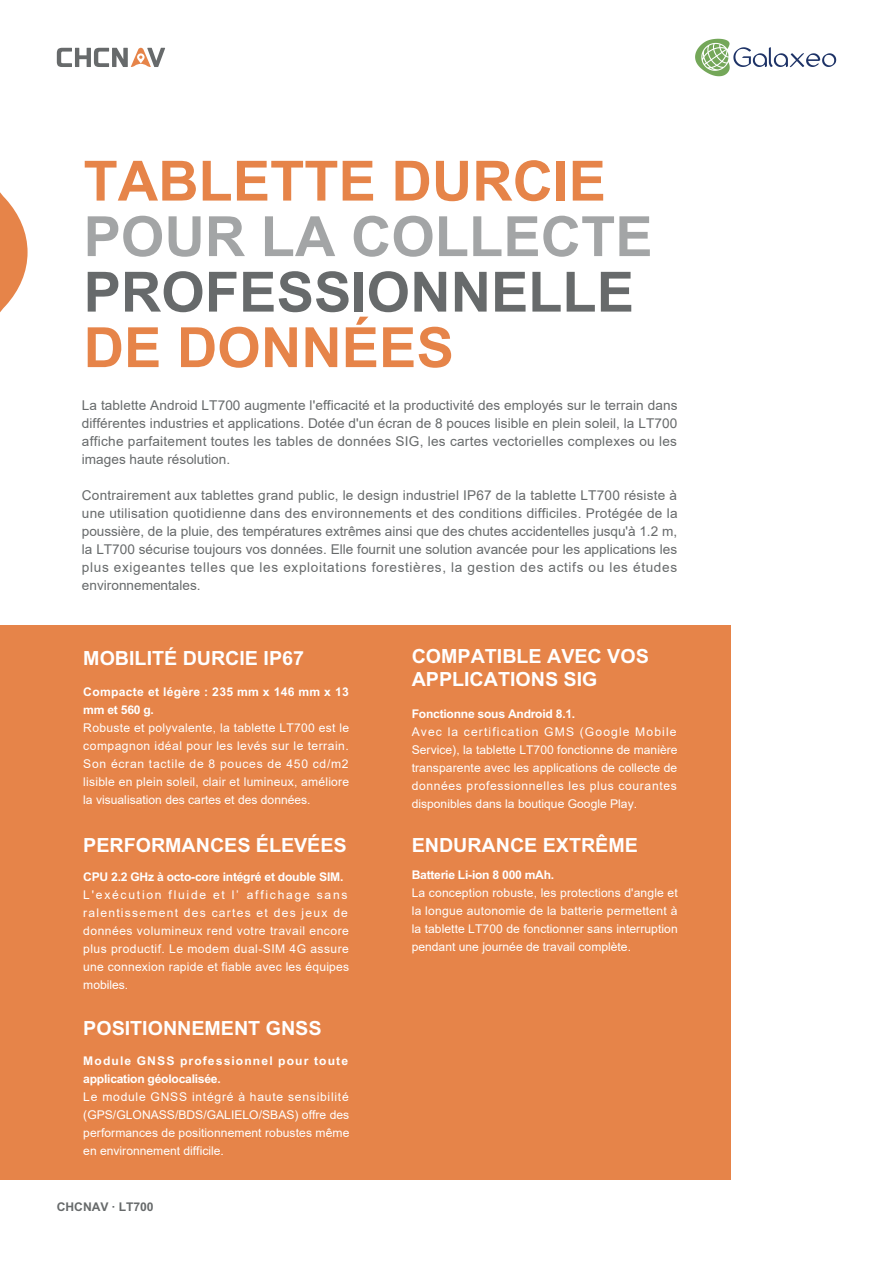
<style>
.page{position:relative;width:893px;height:1263px;background:#fff}
.page>*{position:absolute;margin:0;border:0;box-sizing:border-box;transform-origin:0 0}
.t1{font:700 55.5px "Arial";color:#e68449}
.t2{font:700 55.5px "Arial";color:#676a6b}
.t3{font:700 55.5px "Arial";color:rgb(103 106 107/.6)}
.t4{font:700 19.5px/23.4px "Arial";color:#fff}
.t5{font:13.5px/18px "Arial";letter-spacing:.02em;color:#676a6b;text-align:justify}
.t6{font:12px/18px "Arial";letter-spacing:.02em;color:#fff;text-align:justify}
.t7{font:12px/18px "Arial";letter-spacing:.04em;color:#fff}
.t8{font:700 12px "Arial";letter-spacing:-.02em;color:#fff}
.t9{font:700 12px/18px "Arial";letter-spacing:.09em;color:#fff}
.t10{font:700 12px/18px "Arial";letter-spacing:.025em;color:#fff}
.t11{font:700 12px "Arial";color:#676a6b}
</style>
<div class="page">
<svg style="left:57px;top:48px;width:108px;height:19px"></svg>
<svg style="left:0;top:192px;width:28px;height:120px"></svg>
<div style="left:0;top:625px;width:730px;height:554px;background:#e68449"></div>
<svg style="left:695px;top:39px;width:141px;height:37px"></svg>
<h1 class="t1" style="left:83px;top:148px;width:524px">TABLETTE DURCIE</h1>
<h1 class="t3" style="left:83px;top:204px;width:571px">POUR LA COLLECTE</h1>
<h1 class="t2" style="left:83px;top:259px;width:552px">PROFESSIONNELLE</h1>
<h1 class="t1" style="left:83px;top:315px;width:372px">DE DONNÉES</h1>
<p class="t5" style="left:82px;top:396px;width:597px">La tablette Android LT700 augmente l'efficacité et la productivité des employés sur le terrain dans différentes industries et applications. Dotée d'un écran de 8 pouces lisible en plein soleil, la LT700 affiche parfaitement toutes les tables de données SIG, les cartes vectorielles complexes ou les images haute résolution.</p>
<p class="t5" style="left:82px;top:486px;width:597px">Contrairement aux tablettes grand public, le design industriel IP67 de la tablette LT700 résiste à une utilisation quotidienne dans des environnements et des conditions difficiles. Protégée de la poussière, de la pluie, des températures extrêmes ainsi que des chutes accidentelles jusqu'à 1.2 m, la LT700 sécurise toujours vos données. Elle fournit une solution avancée pour les applications les plus exigeantes telles que les exploitations forestières, la gestion des actifs ou les études environnementales.</p>
<h2 class="t4" style="left:83px;top:646px;width:222px">MOBILITÉ DURCIE IP67</h2>
<p class="t10" style="left:83px;top:682px;width:267px">Compacte et légère : 235 mm x 146 mm x 13 mm et 560 g.</p>
<p class="t6" style="left:83px;top:718px;width:267px">Robuste et polyvalente, la tablette LT700 est le compagnon idéal pour les levés sur le terrain.<br>Son écran tactile de 8 pouces de 450 cd/m2 lisible en plein soleil, clair et lumineux, améliore la visualisation des cartes et des données.</p>
<h2 class="t4" style="left:412px;top:645px;width:239px">COMPATIBLE AVEC VOS<br>APPLICATIONS SIG</h2>
<p class="t8" style="left:412px;top:707px;width:165px">Fonctionne sous Android 8.1.</p>
<p class="t6" style="left:412px;top:723px;width:267px">Avec la certification GMS (Google Mobile Service), la tablette LT700 fonctionne de manière transparente avec les applications de collecte de données professionnelles les plus courantes disponibles dans la boutique Google Play.</p>
<h2 class="t4" style="left:83px;top:833px;width:265px">PERFORMANCES ÉLEVÉES</h2>
<h2 class="t4" style="left:412px;top:833px;width:228px">ENDURANCE EXTRÊME</h2>
<p class="t8" style="left:83px;top:870px;width:262px">CPU 2.2 GHz à octo-core intégré et double SIM.</p>
<p class="t7" style="left:83px;top:886px;width:267px">L'exécution fluide et l’ affichage sans ralentissement des cartes et des jeux de données volumineux rend votre travail encore plus productif. Le modem dual-SIM 4G assure une connexion rapide et fiable avec les équipes mobiles.</p>
<h2 class="t4" style="left:83px;top:1017px;width:240px">POSITIONNEMENT GNSS</h2>
<p class="t9" style="left:83px;top:1052px;width:266px">Module GNSS professionnel pour toute application géolocalisée.</p>
<p class="t6" style="left:83px;top:1088px;width:268px">Le module GNSS intégré à haute sensibilité (GPS/GLONASS/BDS/GALIELO/SBAS) offre des performances de positionnement robustes même en environnement difficile.</p>
<p class="t11" style="left:57px;top:1200px;width:98px">CHCNAV · LT700</p>
<p class="t8" style="left:412px;top:868px;width:144px">Batterie Li-ion 8 000 mAh.</p>
<p class="t6" style="left:412px;top:884px;width:268px">La conception robuste, les protections d'angle et la longue autonomie de la batterie permettent à la tablette LT700 de fonctionner sans interruption pendant une journée de travail complète.</p>
</div>
